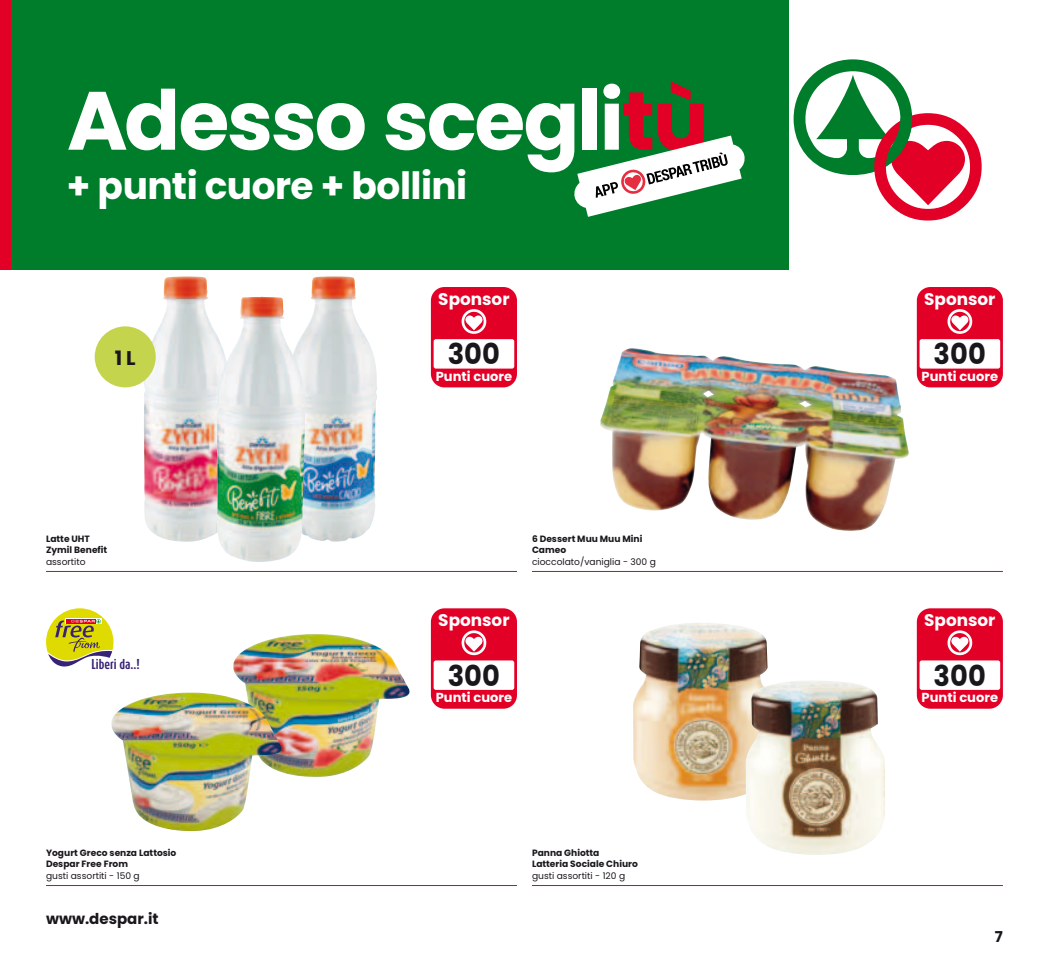
<style>
.page{position:relative;width:1049px;height:978px;background:#fff}
.page>*{position:absolute;margin:0;border:0;box-sizing:border-box;transform-origin:0 0}
.t1{font:700 82.5px "Poppins";letter-spacing:-.03em;color:#fff}
.t2{font:700 37.5px "Poppins";letter-spacing:-.015em;color:#fff}
.t3{font:700 28.75px "Poppins";color:#1a171c;scale:.95 1}
.t4{font:700 19.75px "Poppins";color:#1a171c}
.t5{font:700 16.88px "Poppins";color:#fff}
.t6{font:700 15px "Poppins";color:#1a171c}
.t7{font:700 13.12px "Poppins";color:#fff}
.t8{font:700 12px "Dax Compact Pro";color:#382276}
.t9{font:700 9.12px/11.4px "Poppins";color:#1a171c}
.t10{font:9.12px "Poppins";color:#1a171c}
.s1{color:#e20027}
</style>
<div class="page">
<div style="left:11px;top:0;width:777px;height:269px;background:#007d2b"></div>
<div style="left:1px;top:0;width:10px;height:269px;background:#e20027"></div>
<svg style="left:793px;top:59px;width:188px;height:162px"></svg>
<svg style="left:574px;top:136px;width:171px;height:81px"></svg>
<img style="left:600px;top:348px;width:309px;height:183px">
<hr style="left:532px;top:571px;width:471px;height:1px;background:#e20030">
<div style="left:917px;top:287px;width:86px;height:100px;background:#e20027;border-radius:14px"></div>
<svg style="left:947px;top:309px;width:25px;height:25px"></svg>
<div style="left:919px;top:339px;width:81px;height:30px;background:#fff;border-radius:2px"></div>
<img style="left:306px;top:276px;width:71px;height:266px">
<img style="left:144px;top:276px;width:73px;height:266px">
<hr style="left:46px;top:571px;width:471px;height:1px;background:#e20030">
<div style="left:431px;top:287px;width:86px;height:100px;background:#e20027;border-radius:14px"></div>
<svg style="left:462px;top:309px;width:24px;height:25px"></svg>
<div style="left:434px;top:339px;width:80px;height:30px;background:#fff;border-radius:2px"></div>
<div style="left:95px;top:326px;width:61px;height:61px;background:#c5d44d;border-radius:50%"></div>
<img style="left:633px;top:623px;width:135px;height:178px">
<img style="left:745px;top:680px;width:140px;height:175px">
<hr style="left:532px;top:885px;width:471px;height:1px;background:#e20030">
<div style="left:917px;top:608px;width:86px;height:101px;background:#e20027;border-radius:14px"></div>
<svg style="left:947px;top:630px;width:25px;height:25px"></svg>
<div style="left:919px;top:660px;width:81px;height:30px;background:#fff;border-radius:2px"></div>
<hr style="left:46px;top:885px;width:471px;height:1px;background:#e20030">
<div style="left:431px;top:608px;width:86px;height:101px;background:#e20027;border-radius:14px"></div>
<svg style="left:462px;top:630px;width:24px;height:25px"></svg>
<div style="left:434px;top:660px;width:80px;height:30px;background:#fff;border-radius:2px"></div>
<img style="left:233px;top:634px;width:177px;height:143px">
<svg style="left:46px;top:608px;width:67px;height:59px"></svg>
<img style="left:217px;top:297px;width:89px;height:265px">
<img style="left:111px;top:693px;width:172px;height:139px">
<h1 class="t1" style="left:67px;top:88px;width:643px">Adesso scegli<span class="s1">tù</span></h1>
<h2 class="t2" style="left:67px;top:171px;width:402px">+ punti cuore + bollini</h2>
<h3 class="t5" style="left:438px;top:292px;width:73px">Sponsor</h3>
<h3 class="t4" style="left:115px;top:350px;width:23px">1 L</h3>
<h3 class="t3" style="left:448px;top:343px;width:56px">300</h3>
<h3 class="t7" style="left:436px;top:371px;width:78px">Punti cuore</h3>
<p class="t9" style="left:46px;top:534px;width:63px">Latte UHT<br>Zymil Benefit</p>
<p class="t10" style="left:46px;top:558px;width:41px">assortito</p>
<p class="t9" style="left:532px;top:534px;width:112px">6 Dessert Muu Muu Mini<br>Cameo</p>
<p class="t10" style="left:532px;top:558px;width:125px">cioccolato/vaniglia - 300 g</p>
<h3 class="t5" style="left:438px;top:613px;width:73px">Sponsor</h3>
<h3 class="t8" style="left:91px;top:658px;width:50px">Liberi da..!</h3>
<h3 class="t3" style="left:448px;top:664px;width:56px">300</h3>
<h3 class="t7" style="left:436px;top:692px;width:78px">Punti cuore</h3>
<p class="t9" style="left:46px;top:848px;width:132px">Yogurt Greco senza Lattosio<br>Despar Free From</p>
<p class="t10" style="left:46px;top:872px;width:95px">gusti assortiti - 150 g</p>
<p class="t9" style="left:532px;top:848px;width:107px">Panna Ghiotta<br>Latteria Sociale Chiuro</p>
<p class="t10" style="left:532px;top:872px;width:95px">gusti assortiti - 120 g</p>
<h3 class="t6" style="left:46px;top:913px;width:114px">www.despar.it</h3>
<h3 class="t5" style="left:924px;top:292px;width:73px">Sponsor</h3>
<h3 class="t3" style="left:934px;top:343px;width:56px">300</h3>
<h3 class="t7" style="left:922px;top:371px;width:78px">Punti cuore</h3>
<h3 class="t5" style="left:924px;top:613px;width:73px">Sponsor</h3>
<h3 class="t3" style="left:934px;top:664px;width:56px">300</h3>
<h3 class="t7" style="left:922px;top:692px;width:78px">Punti cuore</h3>
<h3 class="t6" style="left:995px;top:931px;width:10px">7</h3>
</div>
